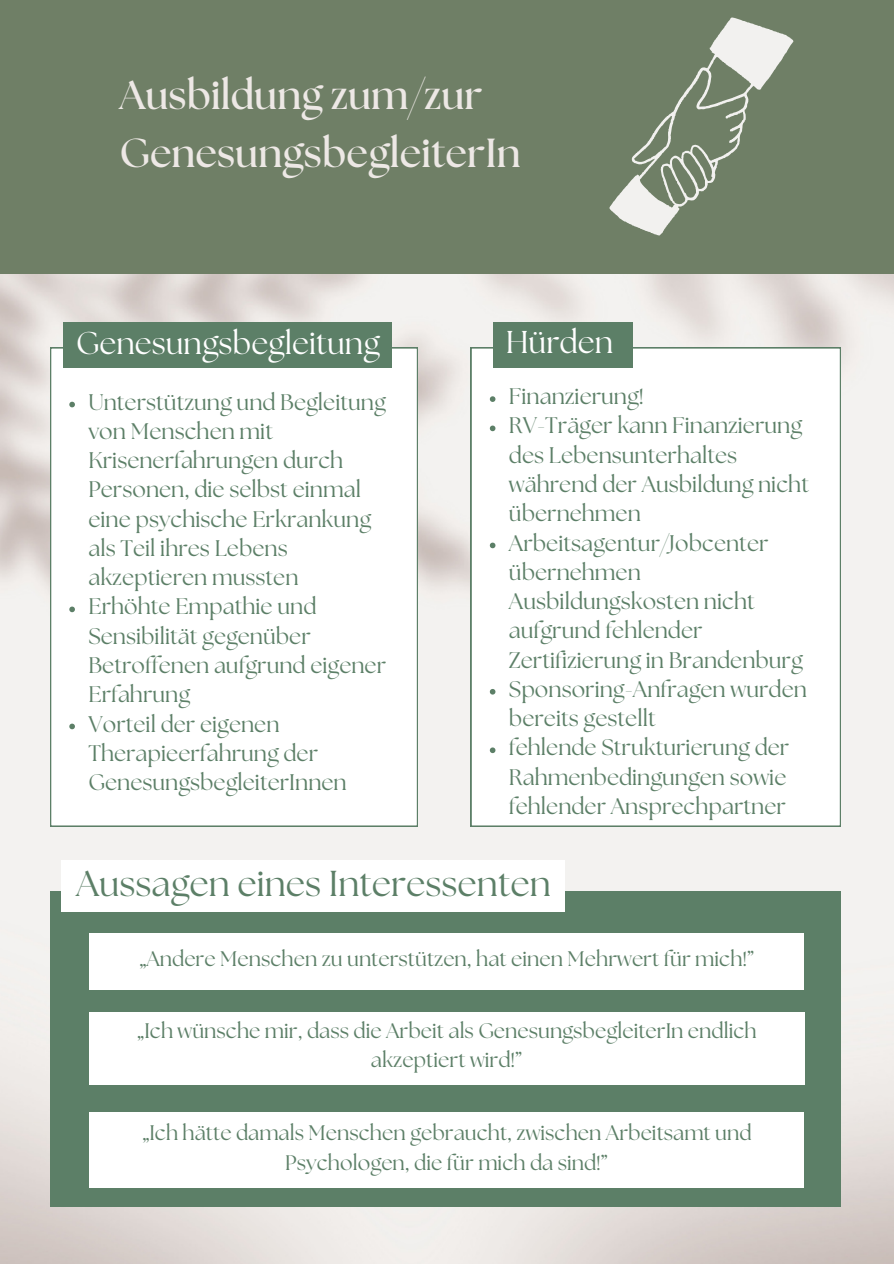
<style>
.page{position:relative;width:894px;height:1264px;background:#fff}
.page>*{position:absolute;margin:0;border:0;box-sizing:border-box;transform-origin:0 0}
.t1{font:700 40.5px/57.3px "The Seasons";color:#ede8e5}
.t2{font:36px "The Seasons";color:#5c7f67}
.t3{font:31.5px "The Seasons";color:#fff}
.t4{font:22.5px/29.2px "The Seasons";color:#5c7f67}
.t5{font:21px/29.2px "The Seasons";color:#5c7f67;text-align:center}
</style>
<div class="page">
<img style="left:0;top:274px;width:893px;height:989px">
<div style="left:0;top:0;width:893px;height:274px;background:#6f7f66"></div>
<div style="left:50px;top:891px;width:790px;height:315px;background:#5c7f67"></div>
<svg style="left:50px;top:347px;width:368px;height:479px"></svg>
<div style="left:89px;top:1012px;width:715px;height:73px;background:#fff"></div>
<svg style="left:470px;top:347px;width:370px;height:479px"></svg>
<svg style="left:489px;top:396px;width:6px;height:6px"></svg>
<svg style="left:489px;top:425px;width:6px;height:6px"></svg>
<svg style="left:489px;top:542px;width:6px;height:6px"></svg>
<svg style="left:489px;top:689px;width:6px;height:5px"></svg>
<svg style="left:489px;top:747px;width:6px;height:6px"></svg>
<svg style="left:69px;top:402px;width:6px;height:5px"></svg>
<svg style="left:69px;top:606px;width:6px;height:6px"></svg>
<svg style="left:69px;top:723px;width:6px;height:6px"></svg>
<div style="left:63px;top:322px;width:329px;height:46px;background:#5c7f67"></div>
<div style="left:493px;top:322px;width:139px;height:45px;background:#5c7f67"></div>
<div style="left:62px;top:860px;width:503px;height:51px;background:#fff"></div>
<svg style="left:609px;top:17px;width:184px;height:219px"></svg>
<div style="left:89px;top:1112px;width:715px;height:75px;background:#fff"></div>
<div style="left:89px;top:933px;width:715px;height:56px;background:#fff"></div>
<p class="t1" style="left:119px;top:68px;width:402px">Ausbildung zum/zur<br>GenesungsbegleiterIn</p>
<p class="t3" style="left:76px;top:328px;width:305px">Genesungsbegleitung</p>
<p class="t3" style="left:505px;top:328px;width:109px">Hürden</p>
<p class="t4" style="left:88px;top:388px;width:299px">Unterstützung und Begleitung von Menschen mit<br>Krisenerfahrungen durch<br>Personen, die selbst einmal eine psychische Erkrankung als Teil ihres Lebens akzeptieren mussten</p>
<h3 class="t4" style="left:88px;top:593px;width:299px">Erhöhte Empathie und<br>Sensibilität gegenüber<br>Betroffenen aufgrund eigener<br>Erfahrung</h3>
<p class="t4" style="left:88px;top:710px;width:260px">Vorteil der eigenen<br>Therapieerfahrung der<br>GenesungsbegleiterInnen</p>
<h1 class="t4" style="left:509px;top:383px;width:136px">Finanzierung!</h1>
<p class="t4" style="left:509px;top:412px;width:301px">RV-Träger kann Finanzierung des Lebensunterhaltes während der Ausbildung nicht übernehmen</p>
<h3 class="t4" style="left:509px;top:529px;width:295px">Arbeitsagentur/Jobcenter übernehmen<br>Ausbildungskosten nicht aufgrund fehlender<br>Zertifizierung in Brandenburg</h3>
<p class="t4" style="left:509px;top:675px;width:299px">Sponsoring-Anfragen wurden bereits gestellt</p>
<p class="t4" style="left:509px;top:734px;width:282px">fehlende Strukturierung der<br>Rahmenbedingungen sowie fehlender Ansprechpartner</p>
<p class="t2" style="left:76px;top:866px;width:476px">Aussagen eines Interessenten</p>
<p class="t5" style="left:139px;top:945px;width:617px">„Andere Menschen zu unterstützen, hat einen Mehrwert für mich!”</p>
<p class="t5" style="left:137px;top:1017px;width:621px">„Ich wünsche mir, dass die Arbeit als GenesungsbegleiterIn endlich akzeptiert wird!”</p>
<p class="t5" style="left:142px;top:1119px;width:611px">„Ich hätte damals Menschen gebraucht, zwischen Arbeitsamt und<br>Psychologen, die für mich da sind!”</p>
</div>
